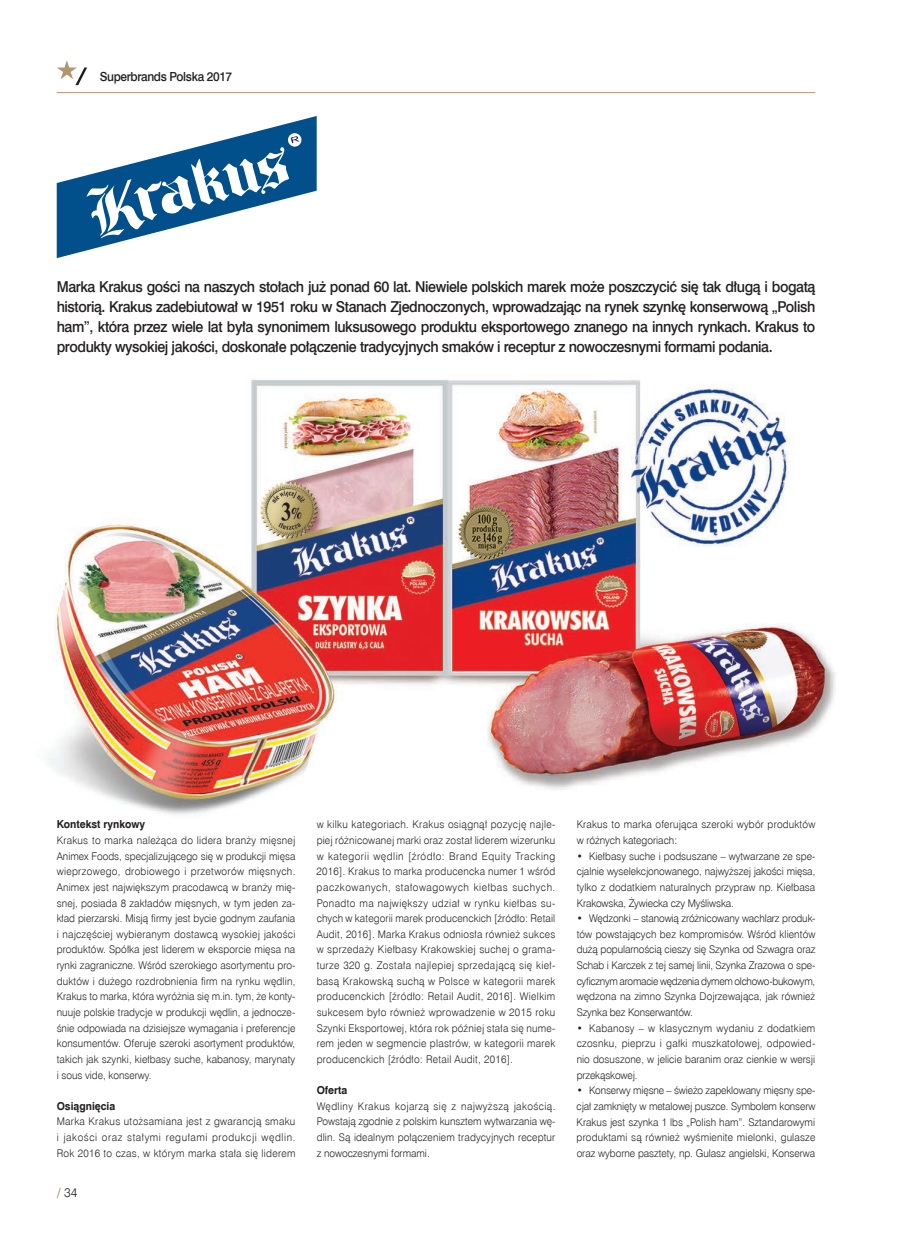
<style>
.page{position:relative;width:904px;height:1241px;background:#fff}
.page>*{position:absolute;margin:0;border:0;box-sizing:border-box;transform-origin:0 0}
.t1{font:15px/20px "Swis 721 Md EU";letter-spacing:-.03em;color:#231f20;text-align:justify;scale:.95 1}
.t2{font:12.5px "Swis 721 Md EU";letter-spacing:-.03em;color:#231f20;scale:.95 1}
.t3{font:12.5px "Swis 721 Lt EU";color:#231f20}
.t4{font:700 11px "Swis 721 EU";color:#231f20;scale:.95 1}
.t5{font:10.62px/15.6px "Swis 721 Lt EU";letter-spacing:.01em;color:#231f20;text-align:justify;scale:.95 1}
.s1{font-family:"Swis 721 Hv EU";color:#b3986f}
</style>
<div class="page">
<hr style="left:57px;top:92px;width:758px;height:1px;background:#b3986f">
<svg style="left:57px;top:60px;width:30px;height:25px"></svg>
<img style="left:49px;top:379px;width:786px;height:436px">
<svg style="left:57px;top:116px;width:260px;height:142px"></svg>
<p class="t2" style="left:100px;top:69px;width:141px">Superbrands Polska 2017</p>
<p class="t1" style="left:57px;top:277px;width:800px">Marka Krakus gości na naszych stołach już ponad 60 lat. Niewiele polskich marek może poszczycić się tak długą i bogatą historią. Krakus zadebiutował w 1951 roku w Stanach Zjednoczonych, wprowadzając na rynek szynkę konserwową „Polish ham”, która przez wiele lat była synonimem luksusowego produktu eksportowego znanego na innych rynkach. Krakus to produkty wysokiej jakości, doskonałe połączenie tradycyjnych smaków i receptur z nowoczesnymi formami podania.</p>
<p class="t4" style="left:57px;top:817px;width:95px">Kontekst rynkowy</p>
<p class="t5" style="left:57px;top:832px;width:253px">Krakus to marka należąca do lidera branży mięsnej Animex Foods, specjalizującego się w produkcji mięsa wieprzowego, drobiowego i przetworów mięsnych.<br>Animex jest największym pracodawcą w branży mię&shy;snej, posiada 8 zakładów mięsnych, w tym jeden za&shy;kład pierzarski. Misją firmy jest bycie godnym zaufania i najczęściej wybieranym dostawcą wysokiej jakości produktów. Spółka jest liderem w eksporcie mięsa na rynki zagraniczne. Wśród szerokiego asortymentu pro&shy;duktów i dużego rozdrobnienia firm na rynku wędlin, Krakus to marka, która wyróżnia się m.in. tym, że konty&shy;nuuje polskie tradycje w produkcji wędlin, a jednocze&shy;śnie odpowiada na dzisiejsze wymagania i preferencje konsumentów. Oferuje szeroki asortyment produktów, takich jak szynki, kiełbasy suche, kabanosy, marynaty i sous vide, konserwy.</p>
<p class="t4" style="left:57px;top:1098px;width:63px">Osiągnięcia</p>
<p class="t5" style="left:57px;top:1113px;width:253px">Marka Krakus utożsamiana jest z gwarancją smaku i jakości oraz stałymi regułami produkcji wędlin.<br>Rok 2016 to czas, w którym marka stała się liderem</p>
<p class="t3" style="left:57px;top:1185px;width:22px"><span class="s1">/</span> 34</p>
<p class="t5" style="left:317px;top:816px;width:253px">w kilku kategoriach. Krakus osiągnął pozycję najle&shy;piej różnicowanej marki oraz został liderem wizerunku w kategorii wędlin [źródło: Brand Equity Tracking 2016]. Krakus to marka producencka numer 1 wśród paczkowanych, stałowagowych kiełbas suchych.<br>Ponadto ma największy udział w rynku kiełbas su&shy;chych w kategorii marek producenckich [źródło: Retail Audit, 2016]. Marka Krakus odniosła również sukces w sprzedaży Kiełbasy Krakowskiej suchej o grama&shy;turze 320 g. Została najlepiej sprzedającą się kieł&shy;basą Krakowską suchą w Polsce w kategorii marek producenckich [źródło: Retail Audit, 2016]. Wielkim sukcesem było również wprowadzenie w 2015 roku Szynki Eksportowej, która rok później stała się nume&shy;rem jeden w segmencie plastrów, w kategorii marek producenckich [źródło: Retail Audit, 2016].</p>
<p class="t4" style="left:317px;top:1083px;width:34px">Oferta</p>
<p class="t5" style="left:317px;top:1098px;width:253px">Wędliny Krakus kojarzą się z najwyższą jakością.<br>Powstają zgodnie z polskim kunsztem wytwarzania wę&shy;dlin. Są idealnym połączeniem tradycyjnych receptur z nowoczesnymi formami.</p>
<p class="t5" style="left:576px;top:816px;width:253px">Krakus to marka oferująca szeroki wybór produktów w różnych kategoriach:</p>
<p class="t5" style="left:576px;top:847px;width:253px">• Kiełbasy suche i podsuszane – wytwarzane ze spe&shy;cjalnie wyselekcjonowanego, najwyższej jakości mięsa, tylko z dodatkiem naturalnych przypraw np. Kiełbasa Krakowska, Żywiecka czy Myśliwska.</p>
<p class="t5" style="left:576px;top:910px;width:253px">• Wędzonki – stanowią zróżnicowany wachlarz produk&shy;tów powstających bez kompromisów. Wśród klientów dużą popularnością cieszy się Szynka od Szwagra oraz Schab i Karczek z tej samej linii, Szynka Zrazowa o spe&shy;cyficznym aromacie wędzenia dymem olchowo-bukowym, wędzona na zimno Szynka Dojrzewająca, jak również Szynka bez Konserwantów.</p>
<p class="t5" style="left:576px;top:1019px;width:253px">• Kabanosy – w klasycznym wydaniu z dodatkiem czosnku, pieprzu i gałki muszkatołowej, odpowied&shy;nio dosuszone, w jelicie baranim oraz cienkie w wersji przekąskowej.</p>
<p class="t5" style="left:576px;top:1082px;width:253px">• Konserwy mięsne – świeżo zapeklowany mięsny spe&shy;cjał zamknięty w metalowej puszce. Symbolem konserw Krakus jest szynka 1 lbs „Polish ham”. Sztandarowymi produktami są również wyśmienite mielonki, gulasze oraz wyborne pasztety, np. Gulasz angielski, Konserwa</p>
</div>
